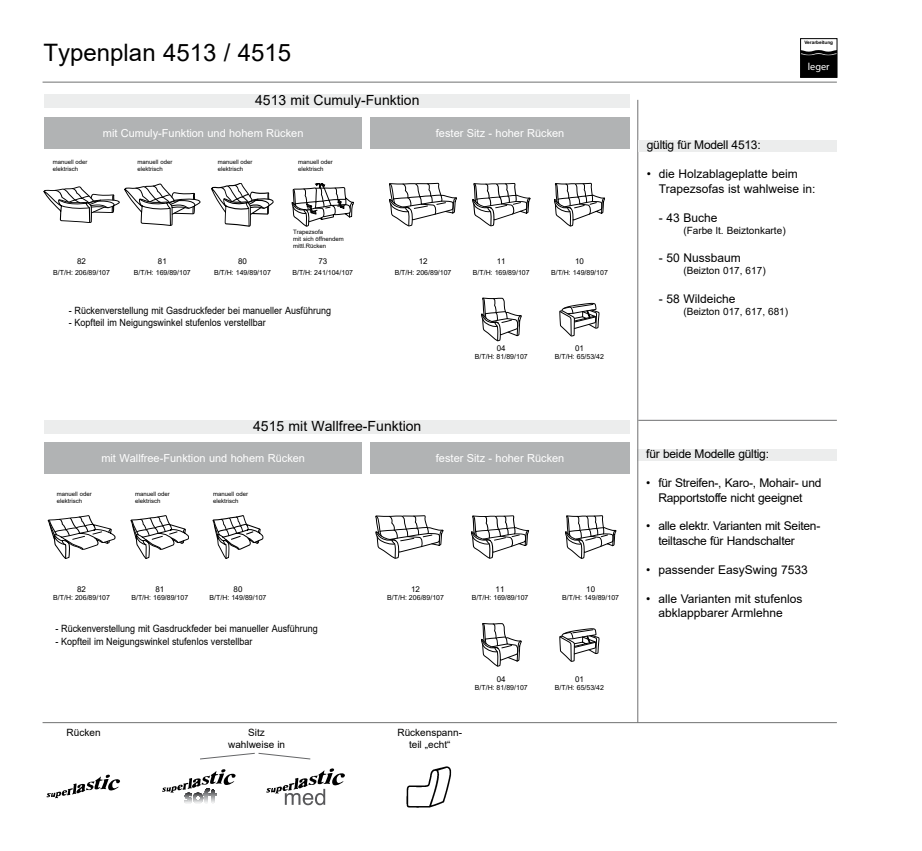
<style>
.page{position:relative;width:922px;height:851px;background:#fff}
.page>*{position:absolute;margin:0;border:0;box-sizing:border-box;transform-origin:0 0}
.t1{font:24px "Arial";color:#000}
.t2{font:14px "Arial";color:#000}
.t3{font:12px/14.4px "Arial";letter-spacing:-.02em;color:#000;text-align:center}
.t4{font:12px/14.4px "Arial";color:#000}
.t5{font:11px "Arial";color:#fff}
.t6{font:10.3px "Myriad Pro";color:#fff}
.t7{font:10px "Arial";color:#000;scale:.9 1}
.t8{font:10px/12px "Arial";color:#000;text-align:center}
.t9{font:8px "Arial";color:#000}
.t10{font:7px "Arial";color:#000}
.t11{font:6px/7px "Arial";color:#000}
.t12{font:700 4.7px "Arial";color:#000}
</style>
<div class="page">
<div style="left:637px;top:449px;width:199px;height:12px;background:#eceded"></div>
<div style="left:45px;top:95px;width:585px;height:13px;background:#eceded"></div>
<div style="left:45px;top:420px;width:585px;height:13px;background:#eceded"></div>
<hr style="left:43px;top:82px;width:793px;height:1px;background:#707172">
<hr style="left:637px;top:100px;width:1px;height:622px;background:#707172">
<hr style="left:43px;top:722px;width:793px;height:1px;background:#707172">
<svg style="left:131px;top:515px;width:58px;height:43px"></svg>
<svg style="left:48px;top:515px;width:67px;height:43px"></svg>
<svg style="left:375px;top:515px;width:68px;height:43px"></svg>
<svg style="left:481px;top:623px;width:40px;height:43px"></svg>
<svg style="left:213px;top:515px;width:50px;height:43px"></svg>
<svg style="left:471px;top:515px;width:58px;height:43px"></svg>
<svg style="left:565px;top:515px;width:51px;height:43px"></svg>
<svg style="left:559px;top:628px;width:40px;height:33px"></svg>
<div style="left:370px;top:442px;width:259px;height:31px;background:#b1b3b4"></div>
<div style="left:45px;top:442px;width:317px;height:31px;background:#b1b3b4"></div>
<div style="left:638px;top:141px;width:198px;height:11px;background:#eceded"></div>
<img style="left:406px;top:766px;width:46px;height:42px">
<svg style="left:162px;top:769px;width:74px;height:35px"></svg>
<svg style="left:266px;top:768px;width:79px;height:37px"></svg>
<svg style="left:200px;top:752px;width:111px;height:8px"></svg>
<svg style="left:46px;top:774px;width:74px;height:24px"></svg>
<svg style="left:389px;top:183px;width:68px;height:43px"></svg>
<svg style="left:472px;top:183px;width:58px;height:43px"></svg>
<svg style="left:481px;top:298px;width:40px;height:43px"></svg>
<svg style="left:44px;top:184px;width:156px;height:41px"></svg>
<svg style="left:554px;top:183px;width:50px;height:43px"></svg>
<svg style="left:559px;top:303px;width:40px;height:33px"></svg>
<div style="left:45px;top:117px;width:317px;height:31px;background:#b1b3b4"></div>
<div style="left:370px;top:117px;width:259px;height:31px;background:#b1b3b4"></div>
<svg style="left:292px;top:183px;width:61px;height:43px"></svg>
<svg style="left:211px;top:183px;width:62px;height:43px"></svg>
<svg style="left:802px;top:50px;width:33px;height:25px"></svg>
<div style="left:800px;top:38px;width:37px;height:39px;border:1px solid #000"></div>
<hr style="left:638px;top:420px;width:198px;height:1px;background:#707172">
<h1 class="t1" style="left:44px;top:36px;width:249px">Typenplan 4513 / 4515</h1>
<h2 class="t2" style="left:255px;top:90px;width:166px">4513 mit Cumuly-Funktion</h2>
<h3 class="t5" style="left:103px;top:125px;width:202px">mit Cumuly-Funktion und hohem Rücken</h3>
<h3 class="t5" style="left:436px;top:125px;width:130px">fester Sitz - hoher Rücken</h3>
<p class="t11" style="left:53px;top:158px;width:36px">manuell oder elektrisch</p>
<p class="t11" style="left:298px;top:158px;width:36px">manuell oder elektrisch</p>
<p class="t11" style="left:138px;top:158px;width:36px">manuell oder elektrisch</p>
<p class="t11" style="left:218px;top:158px;width:36px">manuell oder elektrisch</p>
<p class="t11" style="left:293px;top:229px;width:52px">Trapezsofa<br>mit sich öffnendem mittl.Rücken</p>
<p class="t9" style="left:77px;top:255px;width:10px">82</p>
<p class="t9" style="left:158px;top:255px;width:10px">81</p>
<p class="t9" style="left:238px;top:255px;width:10px">80</p>
<p class="t9" style="left:318px;top:255px;width:10px">73</p>
<p class="t9" style="left:418px;top:255px;width:10px">12</p>
<p class="t9" style="left:496px;top:255px;width:10px">11</p>
<p class="t9" style="left:575px;top:255px;width:10px">10</p>
<p class="t10" style="left:53px;top:268px;width:58px">B/T/H: 206/89/107</p>
<p class="t10" style="left:394px;top:268px;width:58px">B/T/H: 206/89/107</p>
<h3 class="t7" style="left:69px;top:304px;width:293px">- Rückenverstellung mit Gasdruckfeder bei manueller Ausführung</h3>
<h3 class="t7" style="left:69px;top:316px;width:220px">- Kopfteil im Neigungswinkel stufenlos verstellbar</h3>
<p class="t10" style="left:134px;top:268px;width:58px">B/T/H: 169/89/107</p>
<p class="t10" style="left:551px;top:268px;width:58px">B/T/H: 149/89/107</p>
<p class="t10" style="left:214px;top:268px;width:58px">B/T/H: 149/89/107</p>
<p class="t10" style="left:292px;top:268px;width:62px">B/T/H: 241/104/107</p>
<p class="t10" style="left:473px;top:268px;width:58px">B/T/H: 169/89/107</p>
<p class="t9" style="left:496px;top:342px;width:10px">04</p>
<p class="t10" style="left:474px;top:351px;width:54px">B/T/H: 81/89/107</p>
<p class="t9" style="left:575px;top:342px;width:10px">01</p>
<p class="t10" style="left:555px;top:351px;width:51px">B/T/H: 65/53/42</p>
<h2 class="t2" style="left:253px;top:416px;width:170px">4515 mit Wallfree-Funktion</h2>
<h3 class="t5" style="left:101px;top:450px;width:205px">mit Wallfree-Funktion und hohem Rücken</h3>
<p class="t11" style="left:57px;top:490px;width:36px">manuell oder elektrisch</p>
<p class="t11" style="left:213px;top:490px;width:36px">manuell oder elektrisch</p>
<p class="t11" style="left:135px;top:490px;width:36px">manuell oder elektrisch</p>
<h3 class="t5" style="left:436px;top:450px;width:130px">fester Sitz - hoher Rücken</h3>
<p class="t9" style="left:77px;top:583px;width:10px">82</p>
<p class="t9" style="left:155px;top:583px;width:10px">81</p>
<p class="t9" style="left:411px;top:583px;width:10px">12</p>
<p class="t9" style="left:233px;top:583px;width:10px">80</p>
<p class="t9" style="left:495px;top:583px;width:10px">11</p>
<p class="t9" style="left:586px;top:583px;width:10px">10</p>
<p class="t10" style="left:53px;top:592px;width:58px">B/T/H: 206/89/107</p>
<p class="t10" style="left:131px;top:592px;width:58px">B/T/H: 169/89/107</p>
<p class="t10" style="left:387px;top:592px;width:58px">B/T/H: 206/89/107</p>
<p class="t10" style="left:209px;top:592px;width:58px">B/T/H: 149/89/107</p>
<p class="t10" style="left:471px;top:592px;width:58px">B/T/H: 169/89/107</p>
<p class="t10" style="left:562px;top:592px;width:58px">B/T/H: 149/89/107</p>
<h3 class="t7" style="left:55px;top:622px;width:293px">- Rückenverstellung mit Gasdruckfeder bei manueller Ausführung</h3>
<h3 class="t7" style="left:55px;top:634px;width:220px">- Kopfteil im Neigungswinkel stufenlos verstellbar</h3>
<h3 class="t8" style="left:67px;top:725px;width:35px">Rücken</h3>
<h3 class="t8" style="left:228px;top:725px;width:58px">Sitz wahlweise in</h3>
<p class="t9" style="left:496px;top:674px;width:10px">04</p>
<p class="t10" style="left:474px;top:682px;width:54px">B/T/H: 81/89/107</p>
<h3 class="t8" style="left:397px;top:725px;width:66px">Rückenspann&shy;teil „echt“</h3>
<p class="t9" style="left:575px;top:674px;width:10px">01</p>
<p class="t10" style="left:555px;top:682px;width:51px">B/T/H: 65/53/42</p>
<p class="t12" style="left:804px;top:40px;width:30px">Verarbeitung</p>
<h3 class="t6" style="left:807px;top:60px;width:23px">leger</h3>
<h3 class="t3" style="left:646px;top:138px;width:115px">gültig für Modell 4513:</h3>
<h3 class="t4" style="left:658px;top:167px;width:158px;text-indent:-12px">• die Holzablageplatte beim<br>Trapezsofas ist wahlweise in:</h3>
<h3 class="t3" style="left:658px;top:210px;width:60px">- 43 Buche</h3>
<h3 class="t8" style="left:683px;top:224px;width:104px">(Farbe lt. Beiztonkarte)</h3>
<h3 class="t4" style="left:658px;top:251px;width:84px">- 50 Nussbaum</h3>
<h3 class="t8" style="left:683px;top:265px;width:84px">(Beizton 017, 617)</h3>
<h3 class="t4" style="left:658px;top:291px;width:78px">- 58 Wildeiche</h3>
<h3 class="t8" style="left:683px;top:305px;width:106px">(Beizton 017, 617, 681)</h3>
<h3 class="t3" style="left:646px;top:447px;width:124px">für beide Modelle gültig:</h3>
<h3 class="t3" style="left:646px;top:475px;width:177px">• für Streifen-, Karo-, Mohair- und<br>Rapportstoffe nicht geeignet</h3>
<h3 class="t3" style="left:658px;top:519px;width:163px;text-align:left;text-indent:-12px">• alle elektr. Varianten mit Seiten&shy;teiltasche für Handschalter</h3>
<h3 class="t4" style="left:646px;top:562px;width:163px">• passender EasySwing 7533</h3>
<h3 class="t4" style="left:658px;top:591px;width:146px;text-indent:-12px">• alle Varianten mit stufenlos abklappbarer Armlehne</h3>
</div>
